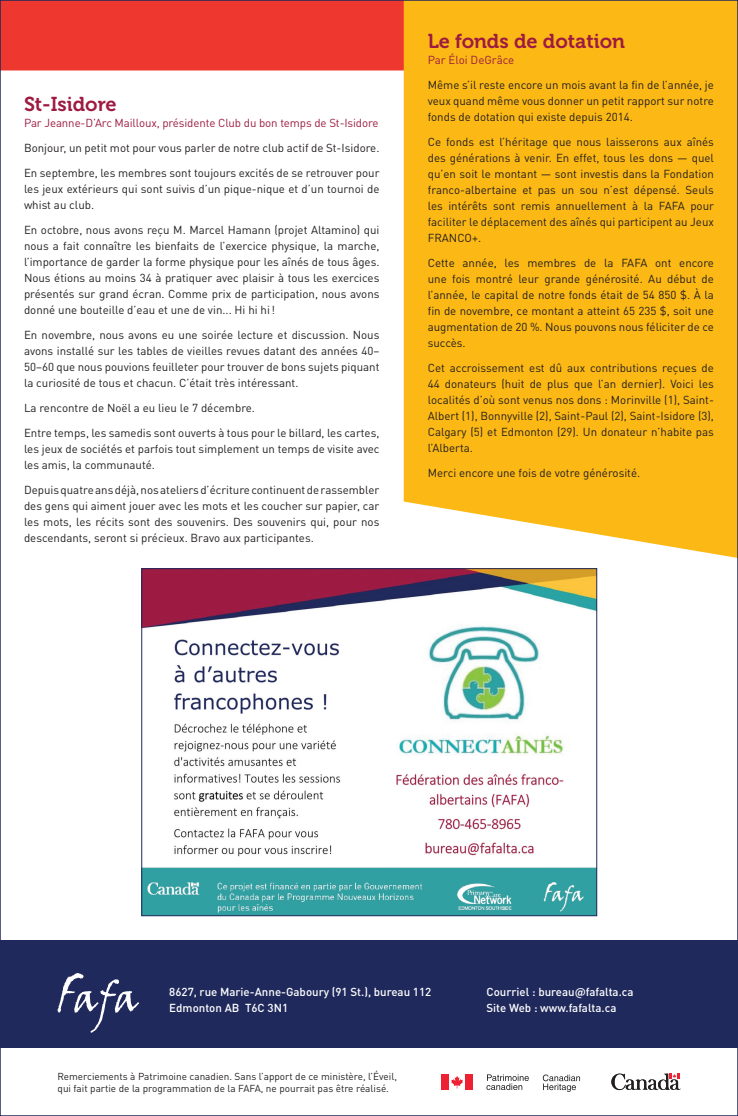
<style>
.page{position:relative;width:738px;height:1116px;background:#fff}
.page>*{position:absolute;margin:0;border:0;box-sizing:border-box;transform-origin:0 0}
.titre2{font:20px "Museo 700";color:#9d1b42}
.texte_courant{font:11.5px/16px "DIN Pro";color:#231f20;text-align:justify}
.texte_courant-2{font:500 11.5px/16px "DIN Pro";color:#fff}
.texte_courant-3{font:11.5px "DIN Pro";letter-spacing:-.01em;color:#9d1b42}
.texte_courant-4{font:10px/12px "DIN Pro";color:#231f20}
</style>
<div class="page">
<div style="left:2px;top:2px;width:402px;height:68px;background:#ee372e"></div>
<div style="left:404px;top:2px;width:332px;height:556px;background:#fcb814"></div>
<div style="left:442px;top:1074px;width:7px;height:16px;background:#ee2132"></div>
<div style="left:465px;top:1074px;width:8px;height:16px;background:#ee2132"></div>
<svg style="left:451px;top:1076px;width:12px;height:13px"></svg>
<svg style="left:543px;top:1075px;width:37px;height:17px"></svg>
<svg style="left:486px;top:1074px;width:43px;height:16px"></svg>
<svg style="left:611px;top:1074px;width:70px;height:16px"></svg>
<div style="left:0;top:940px;width:738px;height:108px;background:#20295c"></div>
<svg style="left:57px;top:973px;width:82px;height:60px"></svg>
<img style="left:144px;top:570px;width:451px;height:344px">
<div style="left:142px;top:568px;width:455px;height:348px;border:1px solid #20295c"></div>
<p class="titre2" style="left:24px;top:93px;width:94px">St-Isidore</p>
<p class="texte_courant-3" style="left:24px;top:114px;width:356px">Par Jeanne-D’Arc Mailloux, présidente Club du bon temps de St-Isidore</p>
<p class="texte_courant" style="left:24px;top:139px;width:357px">Bonjour, un petit mot pour vous parler de notre club actif de St-Isidore.</p>
<p class="texte_courant" style="left:24px;top:164px;width:357px">En septembre, les membres sont toujours excités de se retrouver pour les jeux extérieurs qui sont suivis d’un pique-nique et d’un tournoi de whist au club.</p>
<p class="texte_courant" style="left:24px;top:221px;width:357px">En octobre, nous avons reçu M. Marcel Hamann (projet Altamino) qui nous a fait connaître les bienfaits de l’exercice physique, la marche, l’importance de garder la forme physique pour les aînés de tous âges.<br>Nous étions au moins 34 à pratiquer avec plaisir à tous les exercices présentés sur grand écran. Comme prix de participation, nous avons donné une bouteille d’eau et une de vin... Hi hi hi!</p>
<p class="texte_courant" style="left:24px;top:326px;width:357px">En novembre, nous avons eu une soirée lecture et discussion. Nous avons installé sur les tables de vieilles revues datant des années 40– 50–60 que nous pouvions feuilleter pour trouver de bons sujets piquant la curiosité de tous et chacun. C’était très intéressant.</p>
<p class="texte_courant" style="left:24px;top:399px;width:233px">La rencontre de Noël a eu lieu le 7 décembre.</p>
<p class="texte_courant" style="left:24px;top:424px;width:357px">Entre temps, les samedis sont ouverts à tous pour le billard, les cartes, les jeux de sociétés et parfois tout simplement un temps de visite avec les amis, la communauté.</p>
<p class="texte_courant" style="left:24px;top:481px;width:357px">Depuis quatre ans déjà, nos ateliers d’écriture continuent de rassembler des gens qui aiment jouer avec les mots et les coucher sur papier, car les mots, les récits sont des souvenirs. Des souvenirs qui, pour nos descendants, seront si précieux. Bravo aux participantes.</p>
<p class="titre2" style="left:428px;top:30px;width:199px">Le fonds de dotation</p>
<p class="texte_courant-3" style="left:428px;top:51px;width:88px">Par Éloi DeGrâce</p>
<p class="texte_courant" style="left:428px;top:76px;width:288px">Même s’il reste encore un mois avant la fin de l’année, je veux quand même vous donner un petit rapport sur notre fonds de dotation qui existe depuis 2014.</p>
<p class="texte_courant" style="left:428px;top:133px;width:288px">Ce fonds est l’héritage que nous laisserons aux aînés des générations à venir. En effet, tous les dons — quel qu’en soit le montant — sont investis dans la Fondation franco-albertaine et pas un sou n’est dépensé. Seuls les intérêts sont remis annuellement à la FAFA pour faciliter le déplacement des aînés qui participent au Jeux FRANCO+.</p>
<p class="texte_courant" style="left:428px;top:254px;width:288px">Cette année, les membres de la FAFA ont encore une fois montré leur grande générosité. Au début de l’année, le capital de notre fonds était de 54 850 $. À la fin de novembre, ce montant a atteint 65 235 $, soit une augmentation de 20 %. Nous pouvons nous féliciter de ce succès.</p>
<p class="texte_courant" style="left:428px;top:359px;width:288px">Cet accroissement est dû aux contributions reçues de 44 donateurs (huit de plus que l’an dernier). Voici les localités d’où sont venus nos dons : Morinville (1), Saint-Albert (1), Bonnyville (2), Saint-Paul (2), Saint-Isidore (3), Calgary (5) et Edmonton (29). Un donateur n’habite pas l’Alberta.</p>
<p class="texte_courant" style="left:428px;top:464px;width:214px">Merci encore une fois de votre générosité.</p>
<p class="texte_courant-2" style="left:169px;top:984px;width:264px">8627, rue Marie-Anne-Gaboury (91 St.), bureau 112<br>Edmonton AB T6C 3N1</p>
<p class="texte_courant-2" style="left:486px;top:984px;width:149px">Courriel : bureau@fafalta.ca<br>Site Web : www.fafalta.ca</p>
<p class="texte_courant-4" style="left:58px;top:1069px;width:341px">Remerciements à Patrimoine canadien. Sans l’apport de ce ministère, l’Éveil, qui fait partie de la programmation de la FAFA, ne pourrait pas être réalisé.</p>
</div>
